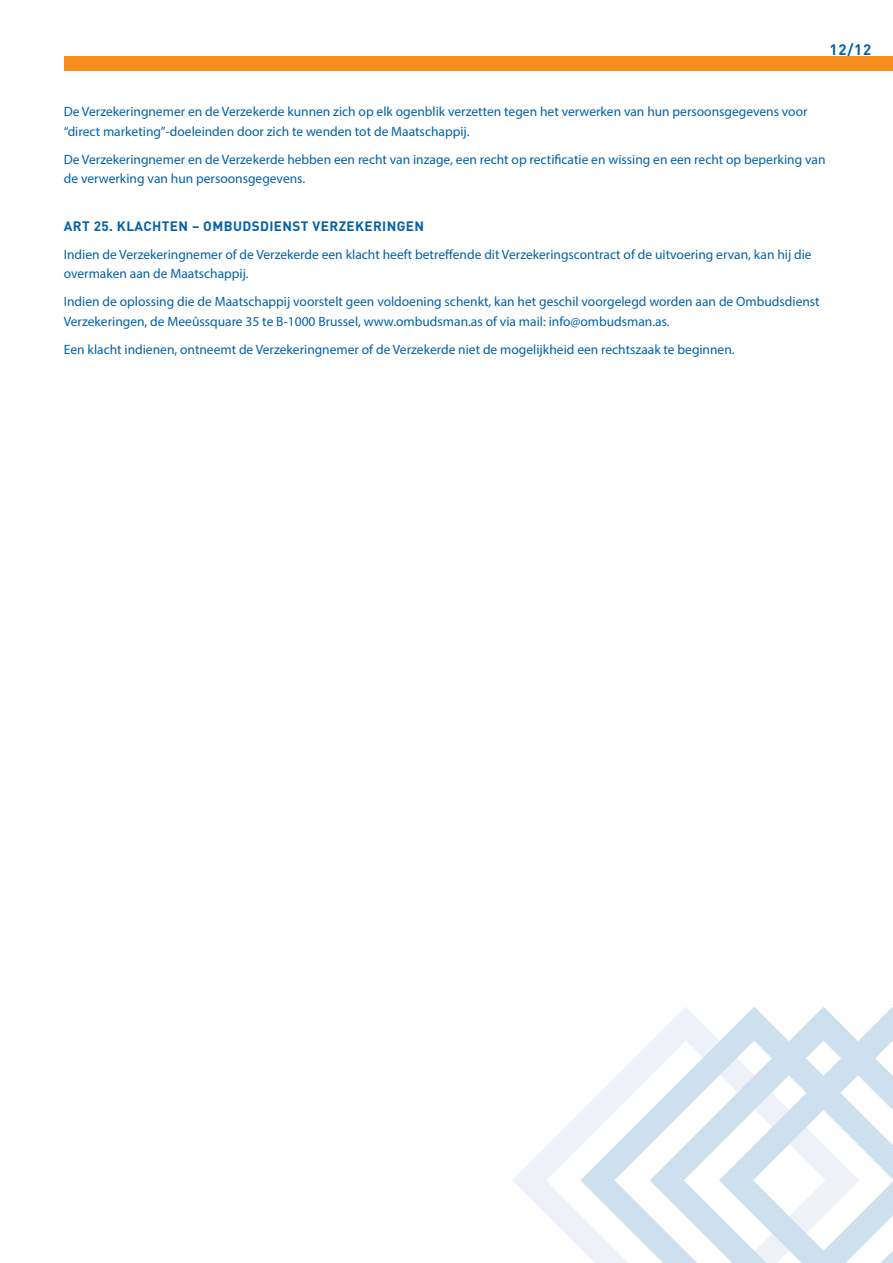
<style>
.page{position:relative;width:893px;height:1263px;background:#fff}
.page>*{position:absolute;margin:0;border:0;box-sizing:border-box;transform-origin:0 0}
.t1{font:700 15px "DIN";color:#0161aa}
.t2{font:13.5px/19.5px "Myriad Pro";color:#0161aa}
.t3{font:700 13.5px "DIN";letter-spacing:.03em;color:#0161aa}
</style>
<div class="page">
<div style="left:64px;top:56px;width:829px;height:15px;background:#f68e1e"></div>
<svg style="left:512px;top:1113px;width:68px;height:135px"></svg>
<svg style="left:580px;top:1043px;width:70px;height:220px"></svg>
<svg style="left:650px;top:1007px;width:243px;height:256px"></svg>
<p class="t1" style="left:829px;top:40px;width:43px">12/12</p>
<p class="t2" style="left:64px;top:102px;width:745px">De Verzekeringnemer en de Verzekerde kunnen zich op elk ogenblik verzetten tegen het verwerken van hun persoonsgegevens voor “direct marketing”-doeleinden door zich te wenden tot de Maatschappij.</p>
<p class="t2" style="left:64px;top:149px;width:763px">De Verzekeringnemer en de Verzekerde hebben een recht van inzage, een recht op rectificatie en wissing en een recht op beperking van de verwerking van hun persoonsgegevens.</p>
<p class="t3" style="left:64px;top:217px;width:362px">ART 25. KLACHTEN – OMBUDSDIENST VERZEKERINGEN</p>
<p class="t2" style="left:64px;top:244px;width:749px">Indien de Verzekeringnemer of de Verzekerde een klacht heeft betreffende dit Verzekeringscontract of de uitvoering ervan, kan hij die overmaken aan de Maatschappij.</p>
<p class="t2" style="left:64px;top:292px;width:757px">Indien de oplossing die de Maatschappij voorstelt geen voldoening schenkt, kan het geschil voorgelegd worden aan de Ombudsdienst<br>Verzekeringen, de Meeûssquare 35 te B-1000 Brussel, www.ombudsman.as of via mail: info@ombudsman.as.</p>
<p class="t2" style="left:64px;top:339px;width:672px">Een klacht indienen, ontneemt de Verzekeringnemer of de Verzekerde niet de mogelijkheid een rechtszaak te beginnen.</p>
</div>
